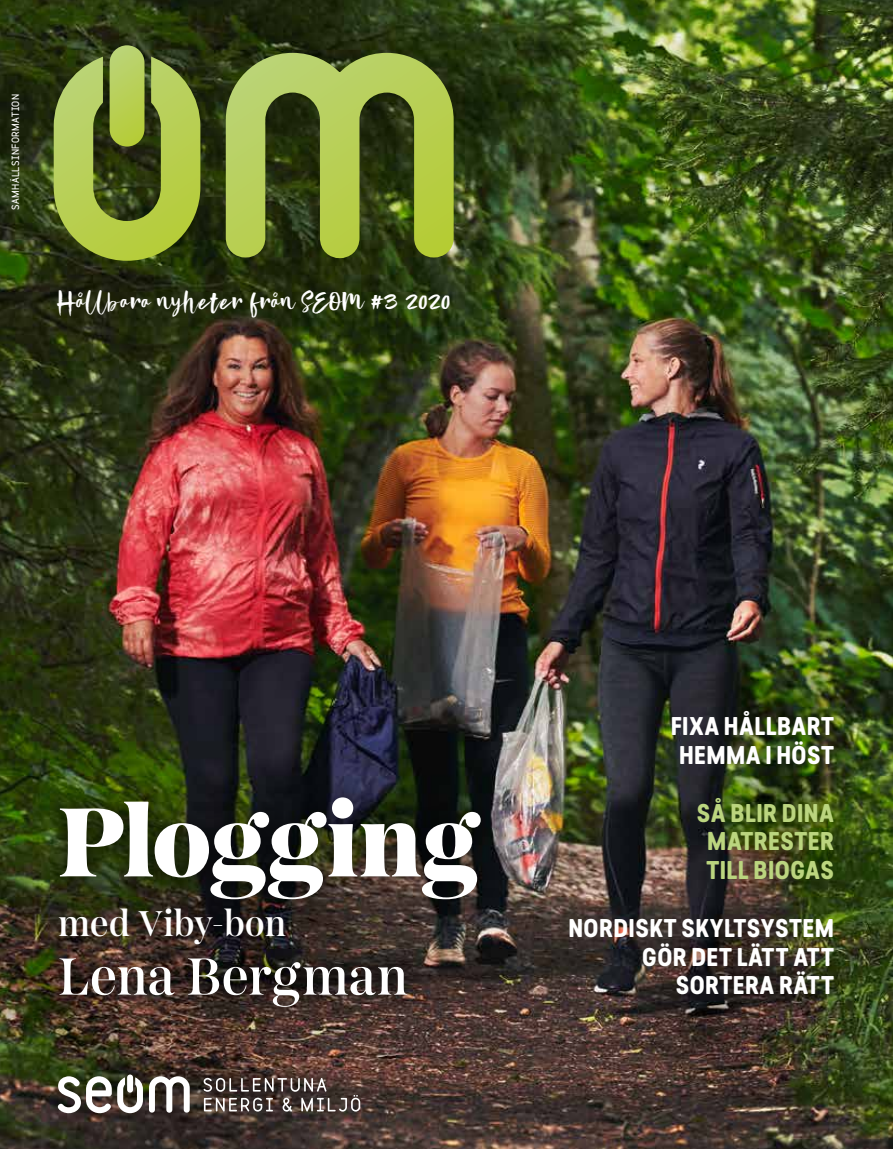
<style>
.page{position:relative;width:893px;height:1149px;background:#fff}
.page>*{position:absolute;margin:0;border:0;box-sizing:border-box;transform-origin:0 0}
.t1{font:800 101.25px "Passenger Display";letter-spacing:-.015em;color:#fff}
.t2{font:500 54px "Passenger Display";letter-spacing:-.015em;color:#fff}
.t3{font:500 37.2px "Passenger Display";letter-spacing:-.015em;color:#fff}
.t4{font:36px "Violaceous";letter-spacing:.025em;color:#fff}
.t5{font:700 24px/28.8px "Predige Rounded";letter-spacing:.02em;color:#fff;text-align:center}
.t6{font:700 24px/28.8px "Predige Rounded";letter-spacing:.02em;color:#bbd57f;text-align:center}
.t7{font:900 9px "Variable";letter-spacing:.04em;color:#fff}
</style>
<div class="page">
<img style="left:0;top:0;width:893px;height:797px">
<img style="left:0;top:797px;width:893px;height:351px">
<svg style="left:222px;top:49px;width:235px;height:212px;background:#738635"></svg>
<svg style="left:50px;top:51px;width:154px;height:213px;background:#768835"></svg>
<div style="left:111px;top:47px;width:32px;height:98px;background:linear-gradient(to bottom,#bbd375,#b6cc38);border-radius:16px"></div>
<div style="left:110px;top:45px;width:34px;height:101px;border:3px solid #fff;border-radius:16px"></div>
<svg style="left:149px;top:1075px;width:41px;height:37px"></svg>
<svg style="left:58px;top:1075px;width:85px;height:37px"></svg>
<div style="left:127px;top:1074px;width:6px;height:18px;background:#fff;border-radius:3px"></div>
<svg style="left:204px;top:1077px;width:156px;height:34px;background:#655955"></svg>
<div style="left:40px;top:776px;width:461px;height:250px;background:#000;opacity:.75"></div>
<p class="t7" style="left:8px;top:210px;width:117px;rotate:-90deg">SAMHÄLLSINFORMATION</p>
<h3 class="t4" style="left:57px;top:284px;width:395px">Hållbara nyheter från SEOM #3 2020</h3>
<h1 class="t1" style="left:58px;top:780px;width:423px">Plogging</h1>
<h3 class="t3" style="left:58px;top:900px;width:230px">med Viby-bon</h3>
<h2 class="t2" style="left:58px;top:943px;width:352px">Lena Bergman</h2>
<p class="t5" style="left:671px;top:712px;width:165px">FIXA HÅLLBART<br>HEMMA I HÖST</p>
<p class="t6" style="left:697px;top:798px;width:139px">SÅ BLIR DINA<br>MATRESTER<br>TILL BIOGAS</p>
<p class="t5" style="left:568px;top:913px;width:267px;text-align:right">NORDISKT SKYLTSYSTEM<br>GÖR DET LÄTT ATT<br>SORTERA RÄTT</p>
</div>
